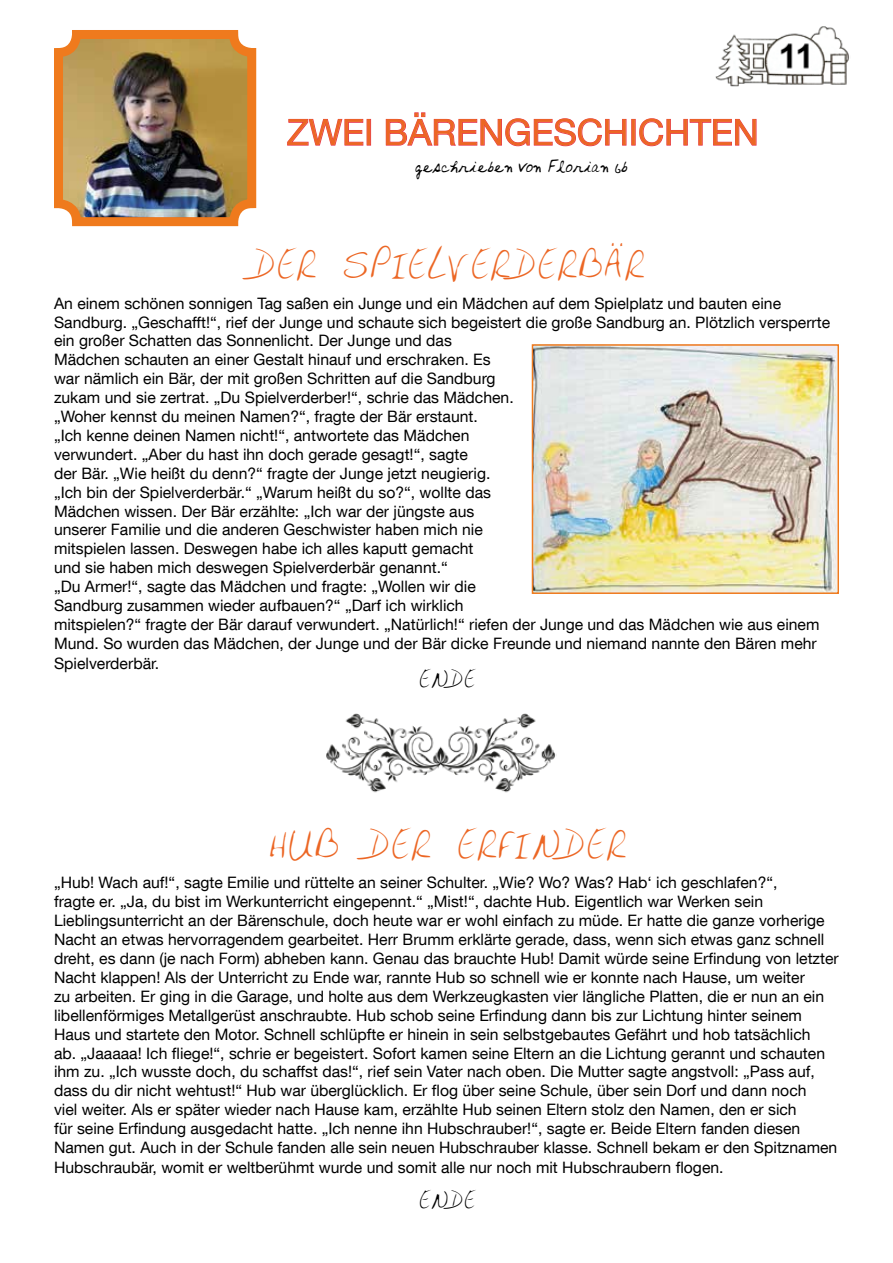
<style>
.page{position:relative;width:893px;height:1263px;background:#fff}
.page>*{position:absolute;margin:0;border:0;box-sizing:border-box;transform-origin:0 0}
.t1{font:45px "Jenines Hand";color:#ec6624}
.t2{font:36px "Helvetica Neue LT Com";color:#ec6624}
.t3{font:27px "Jenines Hand";color:#000}
.t4{font:18.75px "Arrons Hand";color:#000}
.t5{font:15.75px/18.9px "Helvetica Neue LT Com";color:#000}
</style>
<div class="page">
<img style="left:716px;top:26px;width:133px;height:60px">
<img style="left:64px;top:40px;width:182px;height:176px">
<div style="left:54px;top:30px;width:202px;height:196px;border:9px solid #ef7a1d;border-radius:18px"></div>
<img style="left:535px;top:347px;width:301px;height:244px">
<div style="left:532px;top:344px;width:307px;height:250px;border:2px solid #ef7a1d"></div>
<img style="left:326px;top:713px;width:230px;height:80px">
<svg style="left:287px;top:119px;width:77px;height:27px"></svg>
<div style="left:367px;top:119px;width:4px;height:26px;border:1px solid #e7344e"></div>
<svg style="left:386px;top:112px;width:241px;height:34px"></svg>
<svg style="left:639px;top:118px;width:118px;height:28px"></svg>
<h2 class="t2" style="left:287px;top:110px;width:473px">ZWEI BÄRENGESCHICHTEN</h2>
<p class="t4" style="left:415px;top:149px;width:214px">geschrieben von Florian 6b</p>
<h1 class="t1" style="left:249px;top:236px;width:396px">DER SPIELVERDERBÄR</h1>
<p class="t5" style="left:54px;top:293px;width:778px">An einem schönen sonnigen Tag saßen ein Junge und ein Mädchen auf dem Spielplatz und bauten eine Sandburg. „Geschafft!“, rief der Junge und schaute sich begeistert die große Sandburg an. Plötzlich versperrte ein großer Schatten das Sonnenlicht. Der Junge und das<br>Mädchen schauten an einer Gestalt hinauf und erschraken. Es<br>war nämlich ein Bär, der mit großen Schritten auf die Sandburg<br>zukam und sie zertrat. „Du Spielverderber!“, schrie das Mädchen.<br>„Woher kennst du meinen Namen?“, fragte der Bär erstaunt.<br>„Ich kenne deinen Namen nicht!“, antwortete das Mädchen<br>verwundert. „Aber du hast ihn doch gerade gesagt!“, sagte<br>der Bär. „Wie heißt du denn?“ fragte der Junge jetzt neugierig.<br>„Ich bin der Spielverderbär.“ „Warum heißt du so?“, wollte das<br>Mädchen wissen. Der Bär erzählte: „Ich war der jüngste aus<br>unserer Familie und die anderen Geschwister haben mich nie<br>mitspielen lassen. Deswegen habe ich alles kaputt gemacht<br>und sie haben mich deswegen Spielverderbär genannt.“<br>„Du Armer!“, sagte das Mädchen und fragte: „Wollen wir die<br>Sandburg zusammen wieder aufbauen?“ „Darf ich wirklich<br>mitspielen?“ fragte der Bär darauf verwundert. „Natürlich!“ riefen der Junge und das Mädchen wie aus einem Mund. So wurden das Mädchen, der Junge und der Bär dicke Freunde und niemand nannte den Bären mehr Spielverderbär.</p>
<h3 class="t3" style="left:418px;top:661px;width:58px">ENDE</h3>
<h1 class="t1" style="left:267px;top:816px;width:360px">HUB DER ERFINDER</h1>
<p class="t5" style="left:54px;top:873px;width:786px">„Hub! Wach auf!“, sagte Emilie und rüttelte an seiner Schulter. „Wie? Wo? Was? Hab‘ ich geschlafen?“,<br>fragte er. „Ja, du bist im Werkunterricht eingepennt.“ „Mist!“, dachte Hub. Eigentlich war Werken sein Lieblingsunterricht an der Bärenschule, doch heute war er wohl einfach zu müde. Er hatte die ganze vorherige Nacht an etwas hervorragendem gearbeitet. Herr Brumm erklärte gerade, dass, wenn sich etwas ganz schnell dreht, es dann (je nach Form) abheben kann. Genau das brauchte Hub! Damit würde seine Erfindung von letzter Nacht klappen! Als der Unterricht zu Ende war, rannte Hub so schnell wie er konnte nach Hause, um weiter<br>zu arbeiten. Er ging in die Garage, und holte aus dem Werkzeugkasten vier längliche Platten, die er nun an ein libellenförmiges Metallgerüst anschraubte. Hub schob seine Erfindung dann bis zur Lichtung hinter seinem Haus und startete den Motor. Schnell schlüpfte er hinein in sein selbstgebautes Gefährt und hob tatsächlich<br>ab. „Jaaaaa! Ich fliege!“, schrie er begeistert. Sofort kamen seine Eltern an die Lichtung gerannt und schauten ihm zu. „Ich wusste doch, du schaffst das!“, rief sein Vater nach oben. Die Mutter sagte angstvoll: „Pass auf, dass du dir nicht wehtust!“ Hub war überglücklich. Er flog über seine Schule, über sein Dorf und dann noch<br>viel weiter. Als er später wieder nach Hause kam, erzählte Hub seinen Eltern stolz den Namen, den er sich<br>für seine Erfindung ausgedacht hatte. „Ich nenne ihn Hubschrauber!“, sagte er. Beide Eltern fanden diesen Namen gut. Auch in der Schule fanden alle sein neuen Hubschrauber klasse. Schnell bekam er den Spitznamen Hubschraubär, womit er weltberühmt wurde und somit alle nur noch mit Hubschraubern flogen.</p>
<h3 class="t3" style="left:418px;top:1183px;width:58px">ENDE</h3>
</div>
